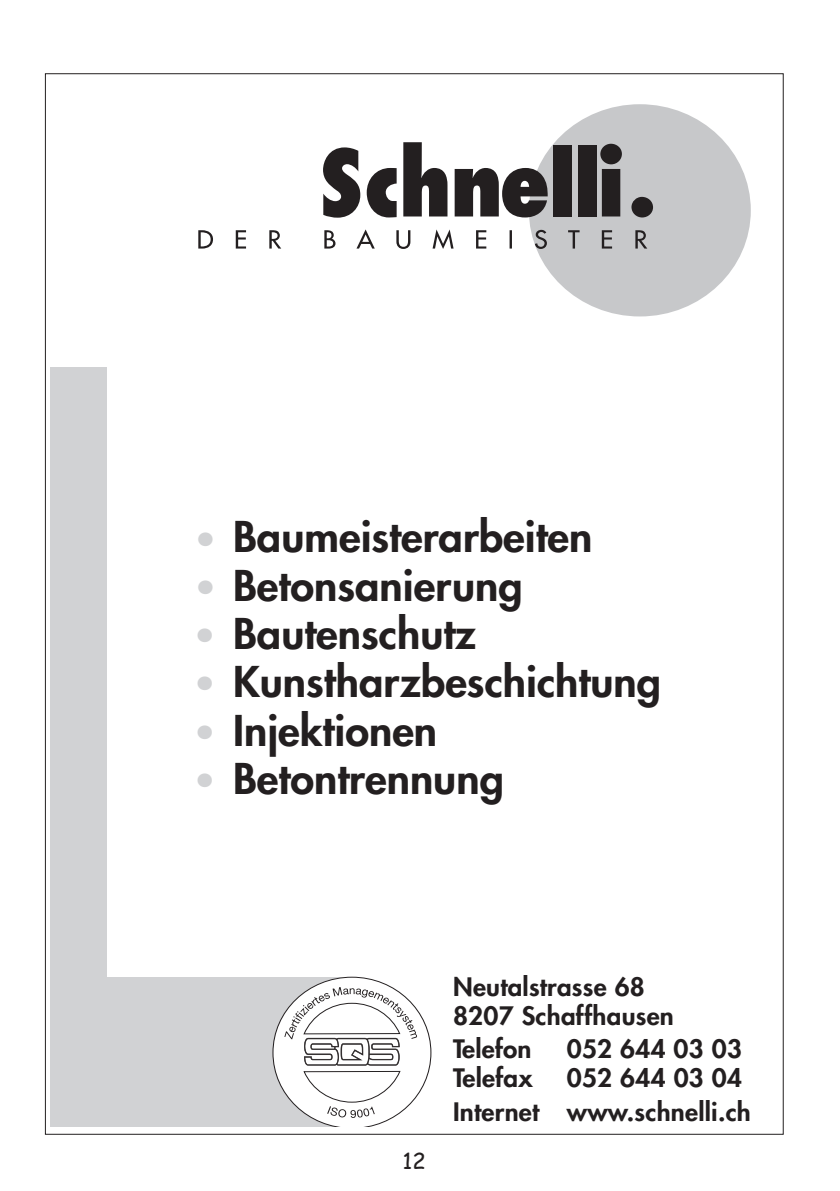
<style>
.page{position:relative;width:840px;height:1191px;background:#fff}
.page>*{position:absolute;margin:0;border:0;box-sizing:border-box;transform-origin:0 0}
.t1{font:800 41.2px/48.4px "Futura";color:#231f20;scale:1.04 1}
.t2{font:700 36.2px/48.4px "Futura";color:#d1d2d4;text-align:justify;scale:1.04 1}
.t3{font:800 24.8px/28.8px "Futura";letter-spacing:.01em;color:#231f20;scale:1.04 1}
.t4{font:22px "Comic Sans MS";color:#231f20}
.s1{font-weight:700;font-size:36.2px;color:#d1d2d4}
</style>
<div class="page">
<div style="left:50px;top:977px;width:302px;height:149px;background:#d1d2d4"></div>
<div style="left:50px;top:367px;width:57px;height:639px;background:#d1d2d4"></div>
<div style="left:528px;top:104px;width:222px;height:212px;background:#c7c8ca;border-radius:50%"></div>
<svg style="left:323px;top:147px;width:37px;height:71px"></svg>
<svg style="left:366px;top:168px;width:30px;height:49px"></svg>
<svg style="left:403px;top:142px;width:44px;height:74px"></svg>
<svg style="left:454px;top:168px;width:93px;height:49px"></svg>
<div style="left:552px;top:145px;width:19px;height:71px;background:#231f20"></div>
<div style="left:578px;top:145px;width:18px;height:71px;background:#231f20"></div>
<svg style="left:600px;top:144px;width:21px;height:72px;background:#434041"></svg>
<div style="left:631px;top:197px;width:21px;height:20px;background:#231f20;border-radius:50%"></div>
<svg style="left:198px;top:230px;width:15px;height:18px"></svg>
<svg style="left:235px;top:230px;width:11px;height:18px"></svg>
<svg style="left:269px;top:230px;width:12px;height:18px"></svg>
<svg style="left:324px;top:230px;width:11px;height:18px"></svg>
<svg style="left:356px;top:229px;width:18px;height:19px"></svg>
<svg style="left:396px;top:230px;width:14px;height:19px"></svg>
<svg style="left:432px;top:229px;width:21px;height:20px"></svg>
<svg style="left:476px;top:230px;width:10px;height:18px"></svg>
<svg style="left:509px;top:230px;width:2px;height:18px"></svg>
<svg style="left:534px;top:230px;width:12px;height:19px"></svg>
<svg style="left:568px;top:230px;width:11px;height:18px"></svg>
<svg style="left:601px;top:230px;width:10px;height:18px"></svg>
<svg style="left:635px;top:230px;width:12px;height:18px"></svg>
<svg style="left:273px;top:977px;width:158px;height:149px"></svg>
<p class="t1" style="left:233px;top:512px;width:413px">Baumeisterarbeiten<br>Betonsanierung<br>Bautenschutz<br>Kunstharzbeschichtung<br>Injektionen</p>
<p class="t1" style="left:192px;top:754px;width:301px"><span class="s1">•</span> Betontrennung</p>
<p class="t2" style="left:192px;top:514px;width:27px">• •</p>
<p class="t2" style="left:192px;top:610px;width:27px">• • •</p>
<p class="t4" style="left:402px;top:1145px;width:25px">12</p>
<p class="t3" style="left:453px;top:972px;width:214px">Neutalstrasse 68<br>8207 Schaffhausen</p>
<p class="t3" style="left:453px;top:1034px;width:77px">Telefon</p>
<p class="t3" style="left:566px;top:1034px;width:170px">052 644 03 03</p>
<p class="t3" style="left:453px;top:1063px;width:78px">Telefax</p>
<p class="t3" style="left:453px;top:1061px;width:288px;line-height:33.8px;text-indent:114px">052 644 03 04<br>Internet www.schnelli.ch</p>
</div>
